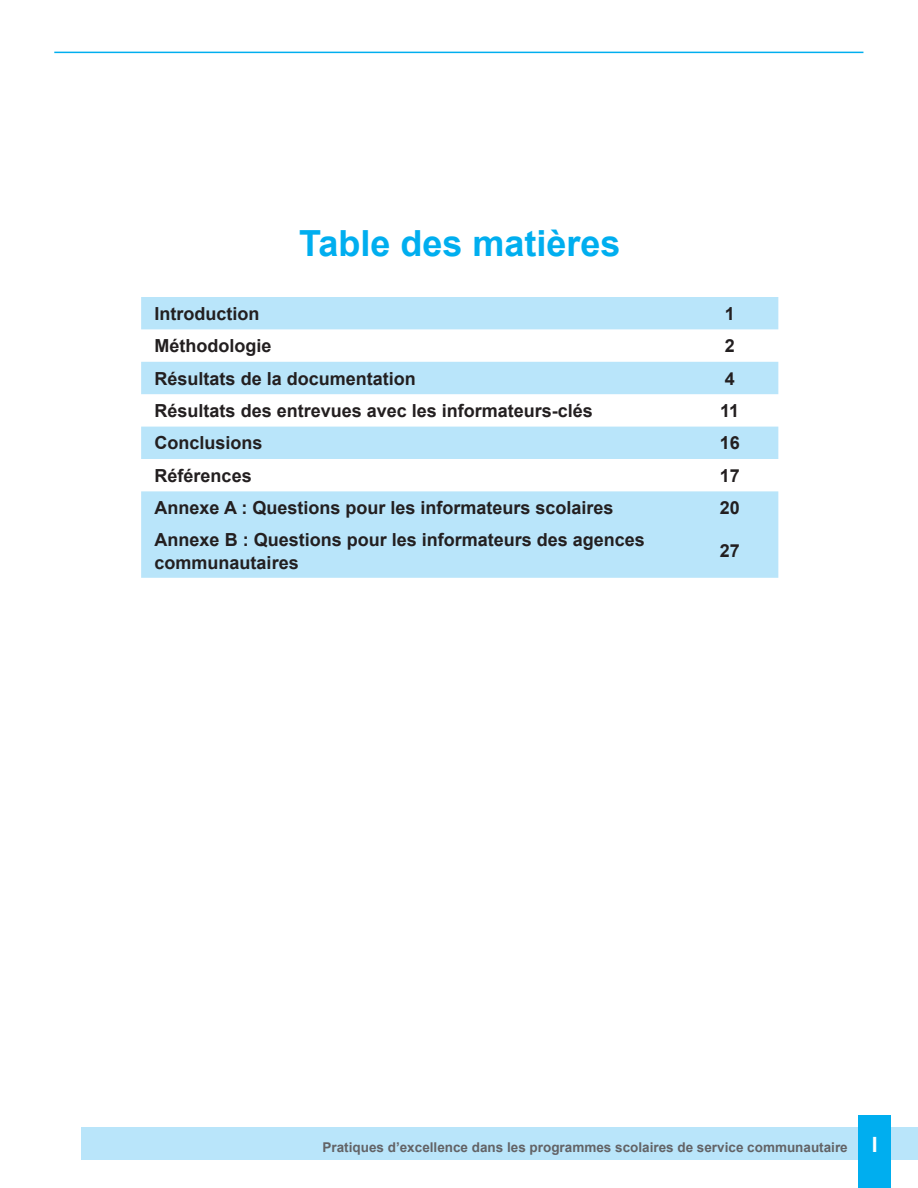
<style>
.page{position:relative;width:918px;height:1188px;background:#fff}
.page>*{position:absolute;margin:0;border:0;box-sizing:border-box;transform-origin:0 0}
.t1{font:700 36px "Arial";color:#00aeef}
.t2{font:700 18px/22.5px "Arial";color:#231f20}
.t3{font:700 13.5px "Arial";color:#636366}
.s1{font-size:21px;color:#fff}
</style>
<div class="page">
<div style="left:81px;top:1128px;width:837px;height:32px;background:#b9e5fa"></div>
<div style="left:859px;top:1115px;width:32px;height:73px;background:#00aeef"></div>
<hr style="left:54px;top:52px;width:809px;height:1px;background:#00aeef">
<svg style="left:141px;top:297px;width:637px;height:281px;fill:#b9e5fa"></svg>
<h1 class="t1" style="left:299px;top:220px;width:323px">Table des matières</h1>
<p class="t2" style="left:155px;top:303px;width:106px">Introduction</p>
<p class="t2" style="left:725px;top:303px;width:12px">1</p>
<p class="t2" style="left:155px;top:335px;width:118px">Méthodologie</p>
<p class="t2" style="left:725px;top:335px;width:12px">2</p>
<p class="t2" style="left:155px;top:368px;width:263px">Résultats de la documentation</p>
<p class="t2" style="left:725px;top:368px;width:12px">4</p>
<p class="t2" style="left:155px;top:400px;width:440px">Résultats des entrevues avec les informateurs-clés</p>
<p class="t2" style="left:720px;top:400px;width:21px">11</p>
<p class="t2" style="left:155px;top:432px;width:110px">Conclusions</p>
<p class="t2" style="left:720px;top:432px;width:22px">16</p>
<p class="t2" style="left:155px;top:465px;width:99px">Références</p>
<p class="t2" style="left:720px;top:465px;width:22px">17</p>
<p class="t2" style="left:155px;top:497px;width:460px">Annexe A : Questions pour les informateurs scolaires</p>
<p class="t2" style="left:720px;top:497px;width:22px">20</p>
<p class="t2" style="left:155px;top:529px;width:492px">Annexe B : Questions pour les informateurs des agences communautaires</p>
<p class="t2" style="left:720px;top:540px;width:22px">27</p>
<p class="t3" style="left:323px;top:1138px;width:557px">Pratiques d’excellence dans les programmes scolaires de service communautaire <span class="s1">I</span></p>
</div>
